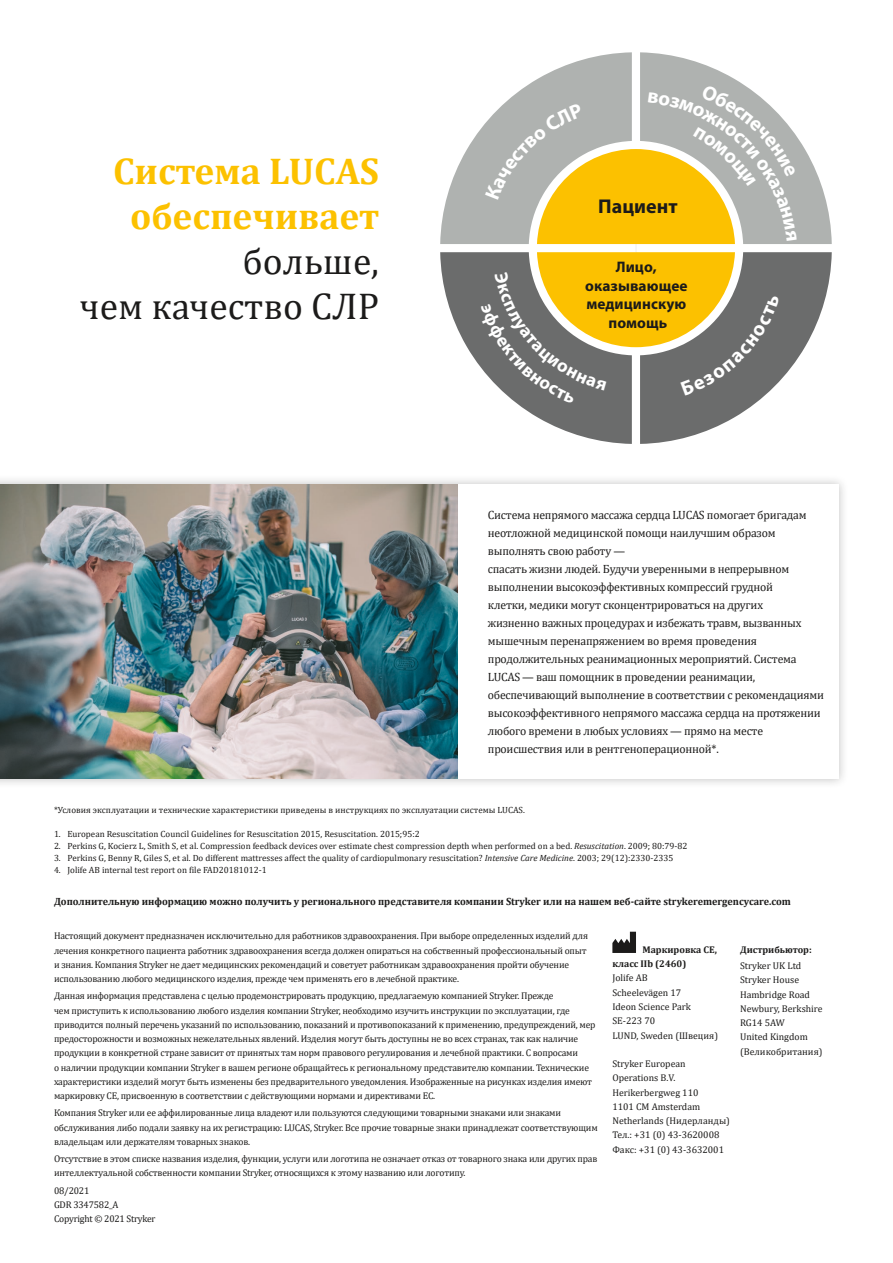
<style>
.page{position:relative;width:893px;height:1263px;background:#fff}
.page>*{position:absolute;margin:0;border:0;box-sizing:border-box;transform-origin:0 0}
.t1{font:700 37.5px/45px "Cambria";color:#fcc100;text-align:center}
.t2{font:37.5px/45px "Cambria";color:#1c1b1a;text-align:right}
.t3{font:700 19.95px "Myriad Pro";letter-spacing:.005em;color:#1c1b1a}
.t4{font:700 15.3px/18.3px "Myriad Pro";letter-spacing:.005em;color:#1c1b1a;text-align:center}
.t5{font:12px/18px "Cambria";letter-spacing:-.02em;color:#1c1b1a}
.t6{font:700 10.5px "Cambria";color:#1c1b1a}
.t7{font:9.75px/14.2px "Cambria";letter-spacing:-.02em;color:#1c1b1a}
.t8{font:9.75px/14.2px "Cambria";color:#1c1b1a}
.t9{font:700 9.75px/14.2px "Cambria";color:#1c1b1a}
.t10{font:9px "Cambria";color:#1c1b1a}
.s1{font-style:italic}
</style>
<div class="page">
<div style="left:0;top:474px;width:849px;height:314px;background:#1c1b1a;opacity:.26"></div>
<div style="left:0;top:484px;width:839px;height:295px;background:#fff"></div>
<img style="left:0;top:484px;width:457px;height:295px">
<svg style="left:612px;top:932px;width:24px;height:21px"></svg>
<svg style="left:440px;top:52px;width:392px;height:392px"></svg>
<h1 class="t1" style="left:113px;top:147px;width:267px">Система LUCAS обеспечивает</h1>
<h1 class="t2" style="left:80px;top:239px;width:301px">больше,<br>чем качество СЛР</h1>
<h2 class="t3" style="left:598px;top:194px;width:81px">Пациент</h2>
<h3 class="t4" style="left:585px;top:258px;width:104px">Лицо, оказывающее медицинскую помощь</h3>
<p class="t5" style="left:488px;top:506px;width:338px">Система непрямого массажа сердца LUCAS помогает бригадам неотложной медицинской помощи наилучшим образом выполнять свою работу —<br>спасать жизни людей. Будучи уверенными в непрерывном выполнении высокоэффективных компрессий грудной<br>клетки, медики могут сконцентрироваться на других<br>жизненно важных процедурах и избежать травм, вызванных мышечным перенапряжением во время проведения продолжительных реанимационных мероприятий. Система LUCAS — ваш помощник в проведении реанимации, обеспечивающий выполнение в соответствии с рекомендациями высокоэффективного непрямого массажа сердца на протяжении любого времени в любых условиях — прямо на месте происшествия или в рентгеноперационной*.</p>
<p class="t10" style="left:54px;top:804px;width:472px">*Условия эксплуатации и технические характеристики приведены в инструкциях по эксплуатации системы LUCAS.</p>
<p class="t10" style="left:54px;top:828px;width:367px">1. European Resuscitation Council Guidelines for Resuscitation 2015, Resuscitation. 2015;95:2</p>
<p class="t10" style="left:54px;top:840px;width:635px">2. Perkins G, Kocierz L, Smith S, et al. Compression feedback devices over estimate chest compression depth when performed on a bed. <span class="s1">Resuscitation</span>. 2009; 80:79-82</p>
<p class="t10" style="left:54px;top:852px;width:621px">3. Perkins G, Benny R, Giles S, et al. Do different mattresses affect the quality of cardiopulmonary resuscitation? <span class="s1">Intensive Care Medicine</span>. 2003; 29(12):2330-2335</p>
<p class="t10" style="left:54px;top:864px;width:214px">4. Jolife AB internal test report on file FAD20181012-1</p>
<p class="t6" style="left:54px;top:894px;width:738px">Дополнительную информацию можно получить у регионального представителя компании Stryker или на нашем веб-сайте strykeremergencycare.com</p>
<p class="t7" style="left:54px;top:929px;width:536px">Настоящий документ предназначен исключительно для работников здравоохранения. При выборе определенных изделий для лечения конкретного пациента работник здравоохранения всегда должен опираться на собственный профессиональный опыт и знания. Компания Stryker не дает медицинских рекомендаций и советует работникам здравоохранения пройти обучение использованию любого медицинского изделия, прежде чем применять его в лечебной практике.</p>
<p class="t7" style="left:54px;top:989px;width:543px">Данная информация представлена с целью продемонстрировать продукцию, предлагаемую компанией Stryker. Прежде<br>чем приступить к использованию любого изделия компании Stryker, необходимо изучить инструкции по эксплуатации, где приводится полный перечень указаний по использованию, показаний и противопоказаний к применению, предупреждений, мер предосторожности и возможных нежелательных явлений. Изделия могут быть доступны не во всех странах, так как наличие продукции в конкретной стране зависит от принятых там норм правового регулирования и лечебной практики. С вопросами<br>о наличии продукции компании Stryker в вашем регионе обращайтесь к региональному представителю компании. Технические характеристики изделий могут быть изменены без предварительного уведомления. Изображенные на рисунках изделия имеют маркировку CE, присвоенную в соответствии с действующими нормами и директивами ЕС.</p>
<p class="t7" style="left:54px;top:1106px;width:545px">Компания Stryker или ее аффилированные лица владеют или пользуются следующими товарными знаками или знаками обслуживания либо подали заявку на их регистрацию: LUCAS, Stryker. Все прочие товарные знаки принадлежат соответствующим владельцам или держателям товарных знаков.</p>
<p class="t7" style="left:54px;top:1151px;width:545px">Отсутствие в этом списке названия изделия, функции, услуги или логотипа не означает отказ от товарного знака или других прав интеллектуальной собственности компании Stryker, относящихся к этому названию или логотипу.</p>
<p class="t7" style="left:54px;top:1183px;width:103px">08/2021<br>GDR 3347582_A<br>Copyright © 2021 Stryker</p>
<p class="t9" style="left:612px;top:942px;width:106px;text-indent:30px">Маркировка CE, класс IIb (2460)</p>
<p class="t8" style="left:612px;top:971px;width:107px">Jolife AB<br>Scheelevägen 17<br>Ideon Science Park<br>SE-223 70<br>LUND, Sweden (Швеция)</p>
<p class="t8" style="left:612px;top:1057px;width:119px">Stryker European<br>Operations B.V.<br>Herikerbergweg 110<br>1101 CM Amsterdam<br>Netherlands (Нидерланды)<br>Тел.: +31 (0) 43-3620008<br>Факс: +31 (0) 43-3632001</p>
<p class="t9" style="left:740px;top:942px;width:73px">Дистрибьютор:</p>
<p class="t8" style="left:740px;top:959px;width:84px">Stryker UK Ltd<br>Stryker House<br>Hambridge Road<br>Newbury, Berkshire<br>RG14 5AW<br>United Kingdom (Великобритания)</p>
</div>
